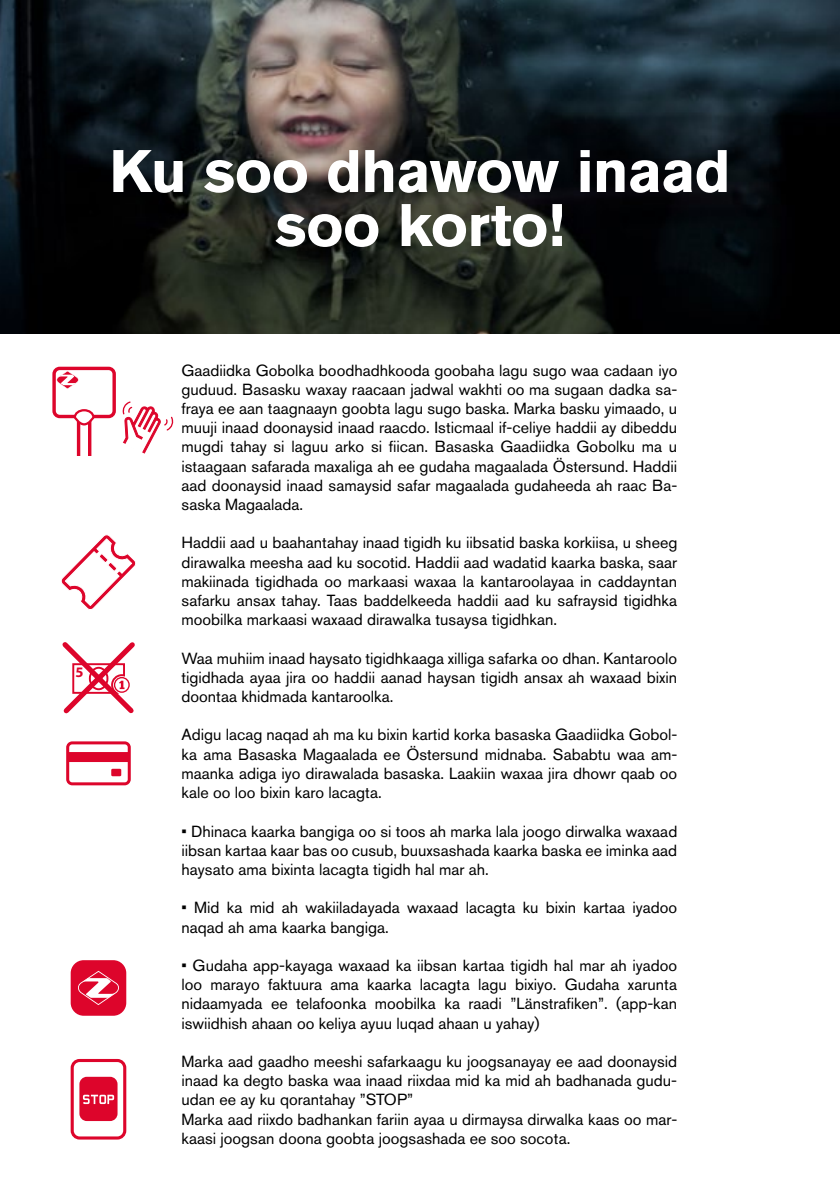
<style>
.page{position:relative;width:840px;height:1191px;background:#fff}
.page>*{position:absolute;margin:0;border:0;box-sizing:border-box;transform-origin:0 0}
.t1{font:700 59.4px/54px "Akzidenz Grotesk Std";letter-spacing:-.015em;color:#fff;text-align:center}
.t2{font:16px/19.2px "Akzidenz Grotesk Std";color:#000;text-align:justify}
.t3{font:700 14.6px "Myriad Pro";color:#dd052b}
</style>
<div class="page">
<img style="left:0;top:0;width:839px;height:333px">
<div style="left:77px;top:417px;width:14px;height:43px;background:#fff;border:3px solid #dd052b"></div>
<svg style="left:57px;top:371px;width:21px;height:18px"></svg>
<div style="left:52px;top:367px;width:64px;height:51px;border:3px solid #dd052b;border-radius:6px"></div>
<svg style="left:75px;top:410px;width:18px;height:14px"></svg>
<div style="left:74px;top:409px;width:20px;height:16px;border:2px solid #dd052b;border-radius:50%"></div>
<div style="left:59px;top:456px;width:60px;height:9px;background:#fff"></div>
<svg style="left:112px;top:401px;width:62px;height:53px"></svg>
<svg style="left:62px;top:642px;width:73px;height:72px"></svg>
<div style="left:79px;top:1076px;width:38px;height:45px;background:#dd052b;border-radius:7px"></div>
<div style="left:71px;top:1059px;width:55px;height:80px;border:3px solid #dd052b;border-radius:7px"></div>
<svg style="left:83px;top:1094px;width:31px;height:10px"></svg>
<div style="left:71px;top:960px;width:55px;height:55px;background:#dd052b;border-radius:13px"></div>
<svg style="left:78px;top:970px;width:41px;height:35px"></svg>
<svg style="left:61px;top:534px;width:75px;height:76px"></svg>
<svg style="left:66px;top:741px;width:65px;height:44px"></svg>
<div style="left:111px;top:768px;width:10px;height:8px;background:#dd052b"></div>
<h1 class="t1" style="left:109px;top:144px;width:622px">Ku soo dhawow inaad soo korto!</h1>
<p class="t3" style="left:75px;top:662px;width:10px">5</p>
<p class="t2" style="left:181px;top:360px;width:497px">Gaadiidka Gobolka boodhadhkooda goobaha lagu sugo waa cadaan iyo guduud. Basasku waxay raacaan jadwal wakhti oo ma sugaan dadka sa&shy;fraya ee aan taagnaayn goobta lagu sugo baska. Marka basku yimaado, u muuji inaad doonaysid inaad raacdo. Isticmaal if-celiye haddii ay dibeddu mugdi tahay si laguu arko si fiican. Basaska Gaadiidka Gobolku ma u istaagaan safarada maxaliga ah ee gudaha magaalada Östersund. Haddii aad doonaysid inaad samaysid safar magaalada gudaheeda ah raac Ba&shy;saska Magaalada.</p>
<p class="t2" style="left:181px;top:533px;width:497px">Haddii aad u baahantahay inaad tigidh ku iibsatid baska korkiisa, u sheeg dirawalka meesha aad ku socotid. Haddii aad wadatid kaarka baska, saar makiinada tigidhada oo markaasi waxaa la kantaroolayaa in caddayntan safarku ansax tahay. Taas baddelkeeda haddii aad ku safraysid tigidhka moobilka markaasi waxaad dirawalka tusaysa tigidhkan.</p>
<p class="t2" style="left:181px;top:648px;width:497px">Waa muhiim inaad haysato tigidhkaaga xilliga safarka oo dhan. Kantaroolo tigidhada ayaa jira oo haddii aanad haysan tigidh ansax ah waxaad bixin doontaa khidmada kantaroolka.</p>
<p class="t2" style="left:181px;top:725px;width:497px">Adigu lacag naqad ah ma ku bixin kartid korka basaska Gaadiidka Gobol&shy;ka ama Basaska Magaalada ee Östersund midnaba. Sababtu waa am&shy;maanka adiga iyo dirawalada basaska. Laakiin waxaa jira dhowr qaab oo kale oo loo bixin karo lacagta.</p>
<p class="t2" style="left:181px;top:821px;width:497px">• Dhinaca kaarka bangiga oo si toos ah marka lala joogo dirwalka waxaad iibsan kartaa kaar bas oo cusub, buuxsashada kaarka baska ee iminka aad haysato ama bixinta lacagta tigidh hal mar ah.</p>
<p class="t2" style="left:181px;top:898px;width:497px">• Mid ka mid ah wakiiladayada waxaad lacagta ku bixin kartaa iyadoo naqad ah ama kaarka bangiga.</p>
<p class="t2" style="left:181px;top:955px;width:497px">• Gudaha app-kayaga waxaad ka iibsan kartaa tigidh hal mar ah iyadoo loo marayo faktuura ama kaarka lacagta lagu bixiyo. Gudaha xarunta nidaamyada ee telafoonka moobilka ka raadi ”Länstrafiken”. (app-kan iswiidhish ahaan oo keliya ayuu luqad ahaan u yahay)</p>
<p class="t2" style="left:181px;top:1051px;width:497px;text-align:left">Marka aad gaadho meeshi safarkaagu ku joogsanayay ee aad doonaysid inaad ka degto baska waa inaad riixdaa mid ka mid ah badhanada gudu&shy;udan ee ay ku qorantahay ”STOP”<br>Marka aad riixdo badhankan fariin ayaa u dirmaysa dirwalka kaas oo mar&shy;kaasi joogsan doona goobta joogsashada ee soo socota.</p>
</div>
